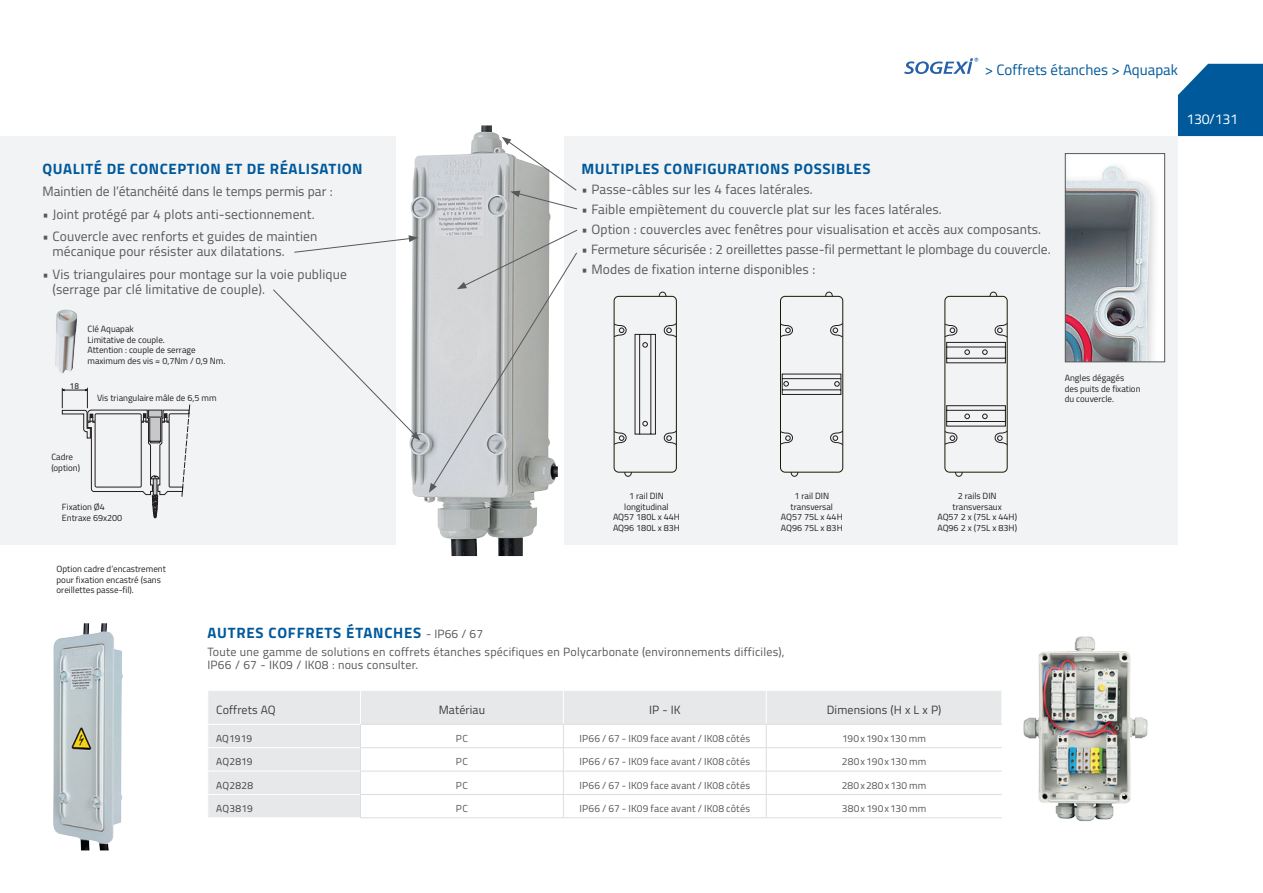
<style>
.page{position:relative;width:1263px;height:893px;background:#fff}
.page>*{position:absolute;margin:0;border:0;box-sizing:border-box;transform-origin:0 0}
.t1{font:700 15px "Titillium Web";letter-spacing:.04em;color:#00599b}
.t2{font:15px "Titillium Web";color:#00599b}
.t3{font:14.25px "Titillium Web";letter-spacing:-.025em;color:#fff}
.t4{font:13.5px/15.8px "Titillium Web";letter-spacing:.01em;color:#57585a}
.t5{font:12px/13.5px "Titillium Web";letter-spacing:.02em;color:#57585a}
.t6{font:12px "Titillium Web";letter-spacing:.01em;color:#3f3f40}
.t7{font:10.2px "Titillium Web";letter-spacing:.015em;color:#57585a}
.t8{font:10.2px "Titillium Web";letter-spacing:.015em;color:#3f3f40}
.t9{font:9px/10.5px "Titillium Web";color:#231f20}
.t10{font:8.25px "Univers LT Std";color:#231f20}
.s1{font-weight:400;font-size:12px;color:#57585a}
</style>
<div class="page">
<svg style="left:1178px;top:64px;width:85px;height:72px"></svg>
<div style="left:564px;top:136px;width:614px;height:408px;background:#f2f3f4"></div>
<svg style="left:904px;top:58px;width:74px;height:16px"></svg>
<img style="left:409px;top:125px;width:142px;height:431px">
<div style="left:0;top:136px;width:395px;height:408px;background:#f2f3f4"></div>
<img style="left:55px;top:309px;width:23px;height:64px">
<svg style="left:61px;top:388px;width:129px;height:131px"></svg>
<img style="left:53px;top:623px;width:70px;height:227px">
<img style="left:1023px;top:636px;width:125px;height:186px">
<div style="left:208px;top:691px;width:793px;height:126px;background:#e7e8e9"></div>
<svg style="left:361px;top:725px;width:641px;height:92px"></svg>
<hr style="left:563px;top:691px;width:1px;height:33px;background:#fff">
<hr style="left:766px;top:691px;width:1px;height:33px;background:#fff">
<hr style="left:360px;top:724px;width:203px;height:1px;background:#dcdddf">
<hr style="left:563px;top:724px;width:203px;height:1px;background:#dcdddf">
<hr style="left:766px;top:724px;width:236px;height:1px;background:#dcdddf">
<hr style="left:360px;top:747px;width:203px;height:1px;background:#dcdddf">
<hr style="left:563px;top:747px;width:203px;height:1px;background:#dcdddf">
<hr style="left:766px;top:747px;width:236px;height:1px;background:#dcdddf">
<hr style="left:360px;top:771px;width:203px;height:1px;background:#dcdddf">
<hr style="left:563px;top:771px;width:203px;height:1px;background:#dcdddf">
<hr style="left:766px;top:771px;width:236px;height:1px;background:#dcdddf">
<hr style="left:360px;top:794px;width:203px;height:1px;background:#dcdddf">
<hr style="left:563px;top:794px;width:203px;height:1px;background:#dcdddf">
<svg style="left:563px;top:725px;width:1px;height:92px"></svg>
<hr style="left:766px;top:794px;width:236px;height:1px;background:#dcdddf">
<svg style="left:766px;top:725px;width:1px;height:92px"></svg>
<hr style="left:360px;top:817px;width:203px;height:1px;background:#dcdddf">
<hr style="left:563px;top:817px;width:203px;height:1px;background:#dcdddf">
<hr style="left:766px;top:817px;width:236px;height:1px;background:#dcdddf">
<hr style="left:360px;top:691px;width:1px;height:33px;background:#fff">
<hr style="left:208px;top:724px;width:152px;height:1px;background:#fff">
<hr style="left:207px;top:747px;width:153px;height:1px;background:#fff">
<hr style="left:207px;top:771px;width:153px;height:1px;background:#fff">
<hr style="left:207px;top:794px;width:153px;height:1px;background:#fff">
<svg style="left:360px;top:725px;width:1px;height:92px"></svg>
<svg style="left:294px;top:235px;width:124px;height:18px"></svg>
<svg style="left:429px;top:229px;width:149px;height:264px"></svg>
<svg style="left:502px;top:137px;width:76px;height:73px"></svg>
<svg style="left:273px;top:289px;width:147px;height:152px"></svg>
<div style="left:614px;top:296px;width:63px;height:177px;border:1px solid #191a00;border-radius:5px"></div>
<svg style="left:613px;top:322px;width:64px;height:124px"></svg>
<svg style="left:658px;top:291px;width:9px;height:6px"></svg>
<svg style="left:624px;top:471px;width:8px;height:6px"></svg>
<div style="left:780px;top:296px;width:63px;height:177px;border:1px solid #191a00;border-radius:5px"></div>
<svg style="left:780px;top:322px;width:64px;height:124px"></svg>
<svg style="left:825px;top:291px;width:8px;height:6px"></svg>
<svg style="left:790px;top:471px;width:8px;height:6px"></svg>
<div style="left:944px;top:296px;width:63px;height:177px;border:1px solid #191a00;border-radius:5px"></div>
<svg style="left:944px;top:322px;width:64px;height:124px"></svg>
<svg style="left:989px;top:291px;width:8px;height:6px"></svg>
<svg style="left:955px;top:471px;width:8px;height:6px"></svg>
<img style="left:1067px;top:155px;width:96px;height:205px">
<div style="left:1065px;top:153px;width:100px;height:209px;border:1px solid #57585a"></div>
<p class="t1" style="left:43px;top:157px;width:322px">QUALITÉ DE CONCEPTION ET DE RÉALISATION</p>
<p class="t4" style="left:43px;top:184px;width:292px">Maintien de l’étanchéité dans le temps permis par :</p>
<p class="t4" style="left:43px;top:206px;width:274px">• Joint protégé par 4 plots anti-sectionnement.</p>
<p class="t4" style="left:52px;top:228px;width:266px;text-indent:-10px">• Couvercle avec renforts et guides de maintien mécanique pour résister aux dilatations.</p>
<p class="t4" style="left:52px;top:266px;width:296px;text-indent:-10px">• Vis triangulaires pour montage sur la voie publique (serrage par clé limitative de couple).</p>
<p class="t9" style="left:87px;top:324px;width:139px">Clé Aquapak<br>Limitative de couple.<br>Attention : couple de serrage maximum des vis = 0,7Nm / 0,9 Nm.</p>
<p class="t10" style="left:70px;top:381px;width:11px">18</p>
<p class="t9" style="left:97px;top:392px;width:121px">Vis triangulaire mâle de 6,5 mm</p>
<p class="t2" style="left:985px;top:58px;width:195px">&gt; Coffrets étanches &gt; Aquapak</p>
<p class="t3" style="left:1186px;top:108px;width:53px">130/131</p>
<p class="t1" style="left:581px;top:157px;width:291px">MULTIPLES CONFIGURATIONS POSSIBLES</p>
<p class="t4" style="left:581px;top:181px;width:233px">• Passe-câbles sur les 4 faces latérales.</p>
<p class="t4" style="left:581px;top:201px;width:362px">• Faible empiètement du couvercle plat sur les faces latérales.</p>
<p class="t4" style="left:581px;top:221px;width:461px">• Option : couvercles avec fenêtres pour visualisation et accès aux composants.</p>
<p class="t4" style="left:581px;top:241px;width:471px">• Fermeture sécurisée : 2 oreillettes passe-fil permettant le plombage du couvercle.</p>
<p class="t4" style="left:581px;top:261px;width:235px">• Modes de fixation interne disponibles :</p>
<p class="t9" style="left:1065px;top:372px;width:77px">Angles dégagés<br>des puits de fixation du couvercle.</p>
<p class="t9" style="left:51px;top:451px;width:30px">Cadre (option)</p>
<p class="t9" style="left:62px;top:501px;width:62px">Fixation Ø4<br>Entraxe 69x200</p>
<p class="t9" style="left:57px;top:564px;width:111px">Option cadre d’encastrement pour fixation encastré (sans oreillettes passe-fil).</p>
<p class="t9" style="left:613px;top:491px;width:68px;text-align:center">1 rail DIN longitudinal<br>AQ57 180L x 44H<br>AQ96 180L x 83H</p>
<p class="t9" style="left:781px;top:491px;width:63px;text-align:center">1 rail DIN transversal<br>AQ57 75L x 44H<br>AQ96 75L x 83H</p>
<p class="t9" style="left:937px;top:491px;width:81px;text-align:center">2 rails DIN transversaux<br>AQ57 2 x (75L x 44H)<br>AQ96 2 x (75L x 83H)</p>
<p class="t1" style="left:207px;top:621px;width:277px">AUTRES COFFRETS ÉTANCHES <span class="s1">- IP66 / 67</span></p>
<p class="t5" style="left:207px;top:644px;width:579px">Toute une gamme de solutions en coffrets étanches spécifiques en Polycarbonate (environnements difficiles),<br>IP66 / 67 - IK09 / IK08 : nous consulter.</p>
<p class="t6" style="left:216px;top:700px;width:61px">Coffrets AQ</p>
<p class="t6" style="left:439px;top:700px;width:48px">Matériau</p>
<p class="t6" style="left:649px;top:700px;width:33px">IP - IK</p>
<p class="t6" style="left:827px;top:700px;width:116px">Dimensions (H x L x P)</p>
<p class="t8" style="left:216px;top:730px;width:38px">AQ1919</p>
<p class="t7" style="left:456px;top:730px;width:13px">PC</p>
<p class="t7" style="left:580px;top:730px;width:172px">IP66 / 67 - IK09 face avant / IK08 côtés</p>
<p class="t7" style="left:842px;top:730px;width:85px">190x190x130 mm</p>
<p class="t8" style="left:216px;top:754px;width:38px">AQ2819</p>
<p class="t7" style="left:456px;top:754px;width:13px">PC</p>
<p class="t7" style="left:580px;top:754px;width:172px">IP66 / 67 - IK09 face avant / IK08 côtés</p>
<p class="t7" style="left:842px;top:754px;width:86px">280x190x130 mm</p>
<p class="t8" style="left:216px;top:777px;width:38px">AQ2828</p>
<p class="t7" style="left:456px;top:777px;width:13px">PC</p>
<p class="t7" style="left:580px;top:777px;width:172px">IP66 / 67 - IK09 face avant / IK08 côtés</p>
<p class="t7" style="left:842px;top:777px;width:86px">280x280x130 mm</p>
<p class="t8" style="left:216px;top:800px;width:38px">AQ3819</p>
<p class="t7" style="left:456px;top:800px;width:13px">PC</p>
<p class="t7" style="left:580px;top:800px;width:172px">IP66 / 67 - IK09 face avant / IK08 côtés</p>
<p class="t7" style="left:842px;top:800px;width:86px">380x190x130 mm</p>
</div>
